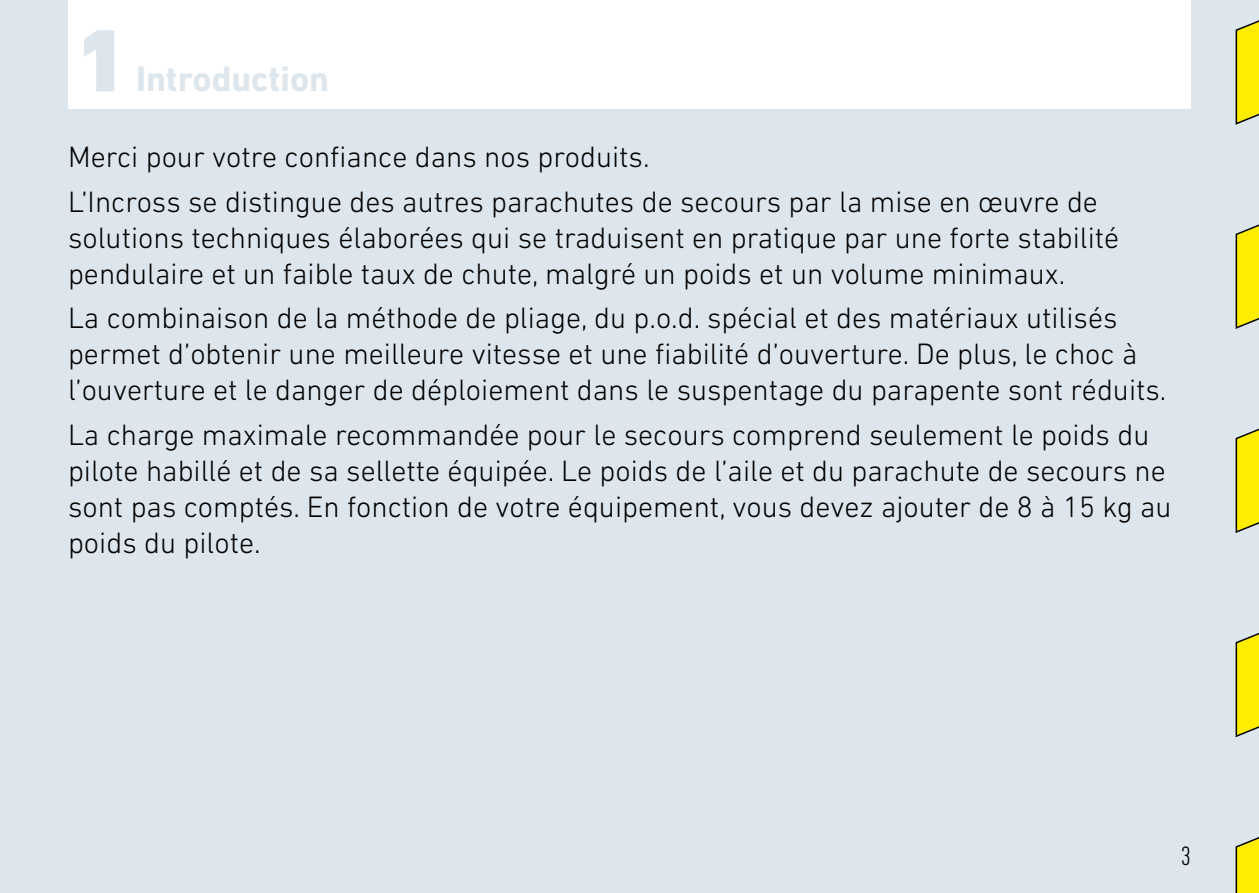
<style>
.page{position:relative;width:1259px;height:893px;background:#dde6ec}
.page>*{position:absolute;margin:0;border:0;box-sizing:border-box;transform-origin:0 0}
.t1{font:900 90px "DIN Next LT Pro";color:#dde6ec}
.t2{font:700 36px "DIN Next LT Pro";color:#dde6ec}
.t3{font:300 30px/36px "DIN Next LT Pro";color:#000}
.t4{font:300 condensed 27px "DIN Next LT Pro";color:#000}
</style>
<div class="page">
<svg style="left:1235px;top:20px;width:24px;height:105px;background:#e5d71b"></svg>
<svg style="left:1235px;top:224px;width:24px;height:105px;background:#e5d71b"></svg>
<svg style="left:1235px;top:428px;width:24px;height:105px;background:#e5d71b"></svg>
<svg style="left:1235px;top:632px;width:24px;height:106px;background:#e5d81d"></svg>
<svg style="left:1235px;top:837px;width:24px;height:56px"></svg>
<div style="left:68px;top:0;width:1123px;height:108px;background:#fff"></div>
<h1 class="t1" style="left:77px;top:7px;width:53px">1</h1>
<p class="t2" style="left:136px;top:58px;width:194px">Introduction</p>
<p class="t3" style="left:68px;top:134px;width:1031px;line-height:44.4px">Merci pour votre confiance dans nos produits.<br>L’Incross se distingue des autres parachutes de secours par la mise en œuvre de</p>
<p class="t3" style="left:68px;top:219px;width:1052px">solutions techniques élaborées qui se traduisent en pratique par une forte stabilité pendulaire et un faible taux de chute, malgré un poids et un volume minimaux.</p>
<p class="t3" style="left:68px;top:300px;width:1100px">La combinaison de la méthode de pliage, du p.o.d. spécial et des matériaux utilisés permet d’obtenir une meilleure vitesse et une fiabilité d’ouverture. De plus, le choc à l’ouverture et le danger de déploiement dans le suspentage du parapente sont réduits.</p>
<p class="t3" style="left:68px;top:416px;width:1105px">La charge maximale recommandée pour le secours comprend seulement le poids du pilote habillé et de sa sellette équipée. Le poids de l’aile et du parachute de secours ne sont pas comptés. En fonction de votre équipement, vous devez ajouter de 8 à 15 kg au poids du pilote.</p>
<p class="t4" style="left:1181px;top:840px;width:12px">3</p>
</div>
